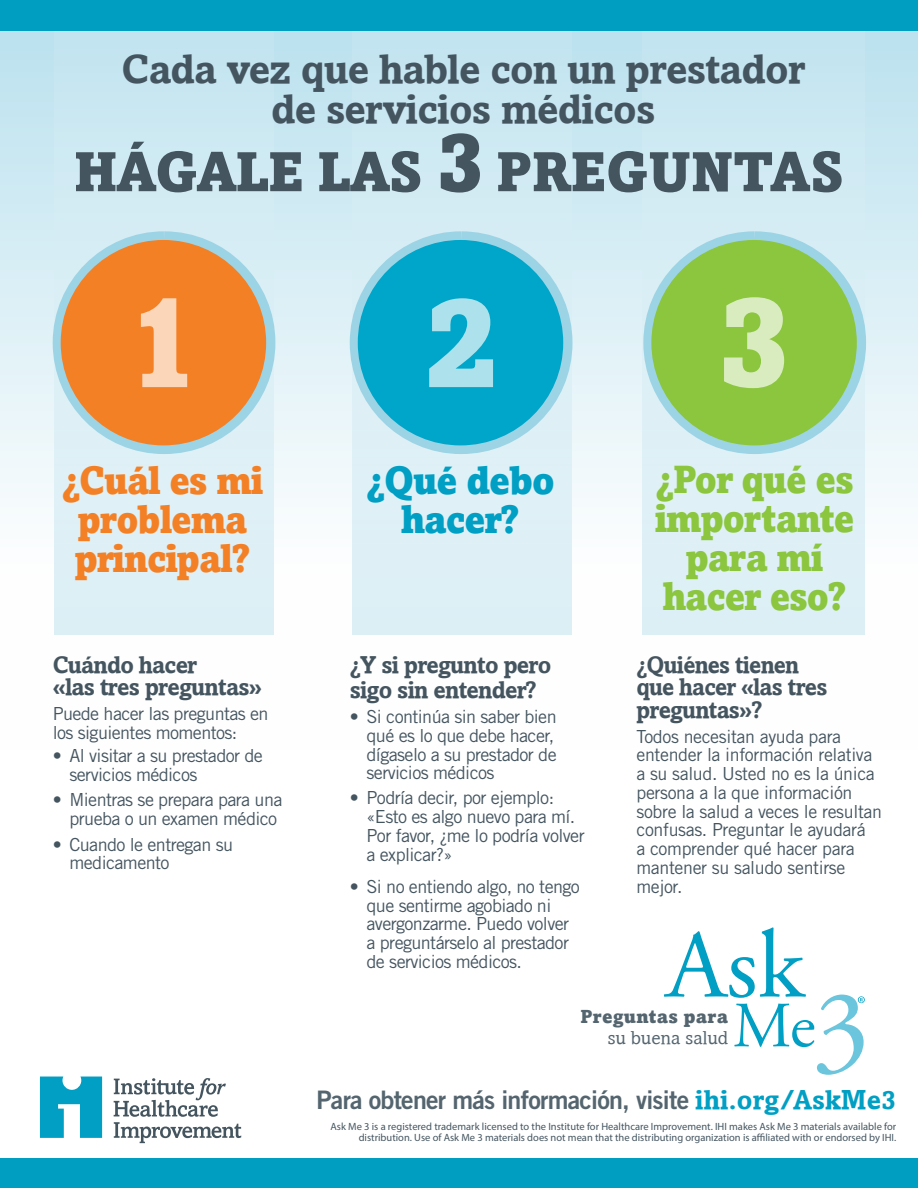
<style>
.page{position:relative;width:918px;height:1188px;background:#fff}
.page>*{position:absolute;margin:0;border:0;box-sizing:border-box;transform-origin:0 0}
.large_text_2{font:900 55.8px "Amasis MT Std";letter-spacing:-.03em;color:#455560}
.large_text_2-2{font:700 40.95px/40.5px "Amasis";letter-spacing:-.02em;color:#455560;text-align:center}
.t1{font:900 39px/39px "Amasis MT Std";letter-spacing:-.03em;color:#8bc63e;text-align:center;scale:.94 1}
.t2{font:900 39px/39px "Amasis MT Std";letter-spacing:-.03em;color:#f48026;text-align:center;scale:.94 1}
.t3{font:900 39px/39px "Amasis MT Std";letter-spacing:-.03em;color:#009fc3;text-align:center;scale:.96 1}
.t4{font:25.5px "Trade Gothic LT Std Bd 2";letter-spacing:-.03em;color:#54656f}
.Heading{font:700 24px/22.5px "Amasis";letter-spacing:-.035em;color:#455560}
.Heading-2{font:700 24px/22.5px "Amasis";letter-spacing:-.035em;color:#455560;scale:.95 1}
.large_text_2-3{font:900 18.75px/21.1px "Amasis MT Std";letter-spacing:.01em;color:#54656f;text-align:right}
.text{font:18px/18.8px "Trade Gothic LT Std";letter-spacing:-.035em;color:#455560}
.t5{font:10.5px/10.6px "Myriad Pro";color:#455560;text-align:right}
.s1{font-size:84.3px}
.s2{font-family:"Amasis";font-weight:400}
.s3{font-family:"Amasis";font-weight:700;font-size:27px;color:#009fc3}
</style>
<div class="page">
<div style="left:0;top:0;width:918px;height:750px;background:linear-gradient(to bottom,#bae1ee,#fff)"></div>
<svg style="left:54px;top:30px;width:219px;height:604px;background:#d4ecf3"></svg>
<svg style="left:352px;top:30px;width:220px;height:604px;background:#d4ecf3"></svg>
<svg style="left:643px;top:30px;width:222px;height:604px;background:#d4ecf3"></svg>
<svg style="left:53px;top:231px;width:222px;height:223px;background:#a0d1df"></svg>
<svg style="left:350px;top:231px;width:223px;height:223px;background:#9ad3e4"></svg>
<svg style="left:643px;top:231px;width:223px;height:223px;background:#9ed4e2"></svg>
<div style="left:61px;top:240px;width:205px;height:205px;background:#f48026;border-radius:50%"></div>
<div style="left:358px;top:240px;width:205px;height:205px;background:#00a6c9;border-radius:50%"></div>
<div style="left:651px;top:240px;width:206px;height:205px;background:#8bc63e;border-radius:50%"></div>
<svg style="left:141px;top:298px;width:46px;height:89px"></svg>
<svg style="left:429px;top:298px;width:64px;height:89px"></svg>
<svg style="left:724px;top:297px;width:60px;height:91px"></svg>
<div style="left:0;top:0;width:918px;height:30px;background:#009fc1"></div>
<div style="left:0;top:1159px;width:918px;height:29px;background:#009fc1"></div>
<svg style="left:664px;top:927px;width:201px;height:148px"></svg>
<svg style="left:40px;top:1077px;width:62px;height:61px"></svg>
<svg style="left:114px;top:1078px;width:127px;height:65px"></svg>
<p class="large_text_2-2" style="left:122px;top:48px;width:685px">Cada vez que hable con un prestador de servicios médicos</p>
<p class="large_text_2" style="left:74px;top:137px;width:772px">HÁGALE LAS <span class="s1">3</span> PREGUNTAS</p>
<p class="t2" style="left:62px;top:460px;width:216px">¿Cuál es mi problema principal?</p>
<p class="t3" style="left:366px;top:460px;width:198px">¿Qué debo hacer?</p>
<p class="t1" style="left:655px;top:460px;width:214px">¿Por qué es importante para mí hacer eso?</p>
<p class="Heading" style="left:53px;top:653px;width:211px">Cuándo hacer<br>«las tres preguntas»</p>
<p class="text" style="left:53px;top:704px;width:217px">Puede hacer las preguntas en los siguientes momentos:</p>
<p class="text" style="left:69px;top:746px;width:195px;text-indent:-17px">• Al visitar a su prestador de servicios médicos</p>
<p class="text" style="left:53px;top:790px;width:231px;text-align:right">• Mientras se prepara para una prueba o un examen médico</p>
<p class="text" style="left:69px;top:835px;width:165px;text-indent:-17px">• Cuando le entregan su medicamento</p>
<p class="Heading" style="left:350px;top:651px;width:203px;line-height:25.5px">¿Y si pregunto pero sigo sin entender?</p>
<p class="text" style="left:367px;top:707px;width:192px;text-indent:-17px">• Si continúa sin saber bien qué es lo que debe hacer, dígaselo a su prestador de servicios médicos</p>
<p class="text" style="left:367px;top:788px;width:220px;text-indent:-17px">• Podría decir, por ejemplo: «Esto es algo nuevo para mí.<br>Por favor, ¿me lo podría volver a explicar?»</p>
<p class="text" style="left:367px;top:877px;width:215px;text-indent:-17px">• Si no entiendo algo, no tengo que sentirme agobiado ni avergonzarme. Puedo volver a preguntárselo al prestador de servicios médicos.</p>
<p class="Heading-2" style="left:636px;top:653px;width:203px">¿Quiénes tienen que hacer «las tres preguntas»?</p>
<p class="text" style="left:636px;top:727px;width:206px">Todos necesitan ayuda para</p>
<p class="text" style="left:636px;top:745px;width:237px">entender la información relativa</p>
<p class="text" style="left:636px;top:764px;width:240px">a su salud. Usted no es la única</p>
<p class="text" style="left:636px;top:783px;width:247px">persona a la que información sobre la salud a veces le resultan confusas. Preguntar le ayudará<br>a comprender qué hacer para mantener su saludo sentirse mejor.</p>
<p class="large_text_2-3" style="left:581px;top:1006px;width:149px">Preguntas para <span class="s2">su buena salud</span></p>
<p class="t4" style="left:316px;top:1084px;width:581px">Para obtener más información, visite <span class="s3">ihi.org/AskMe3</span></p>
<p class="t5" style="left:331px;top:1121px;width:567px">Ask Me 3 is a registered trademark licensed to the Institute for Healthcare Improvement. IHI makes Ask Me 3 materials available for distribution. Use of Ask Me 3 materials does not mean that the distributing organization is affiliated with or endorsed by IHI.</p>
</div>
